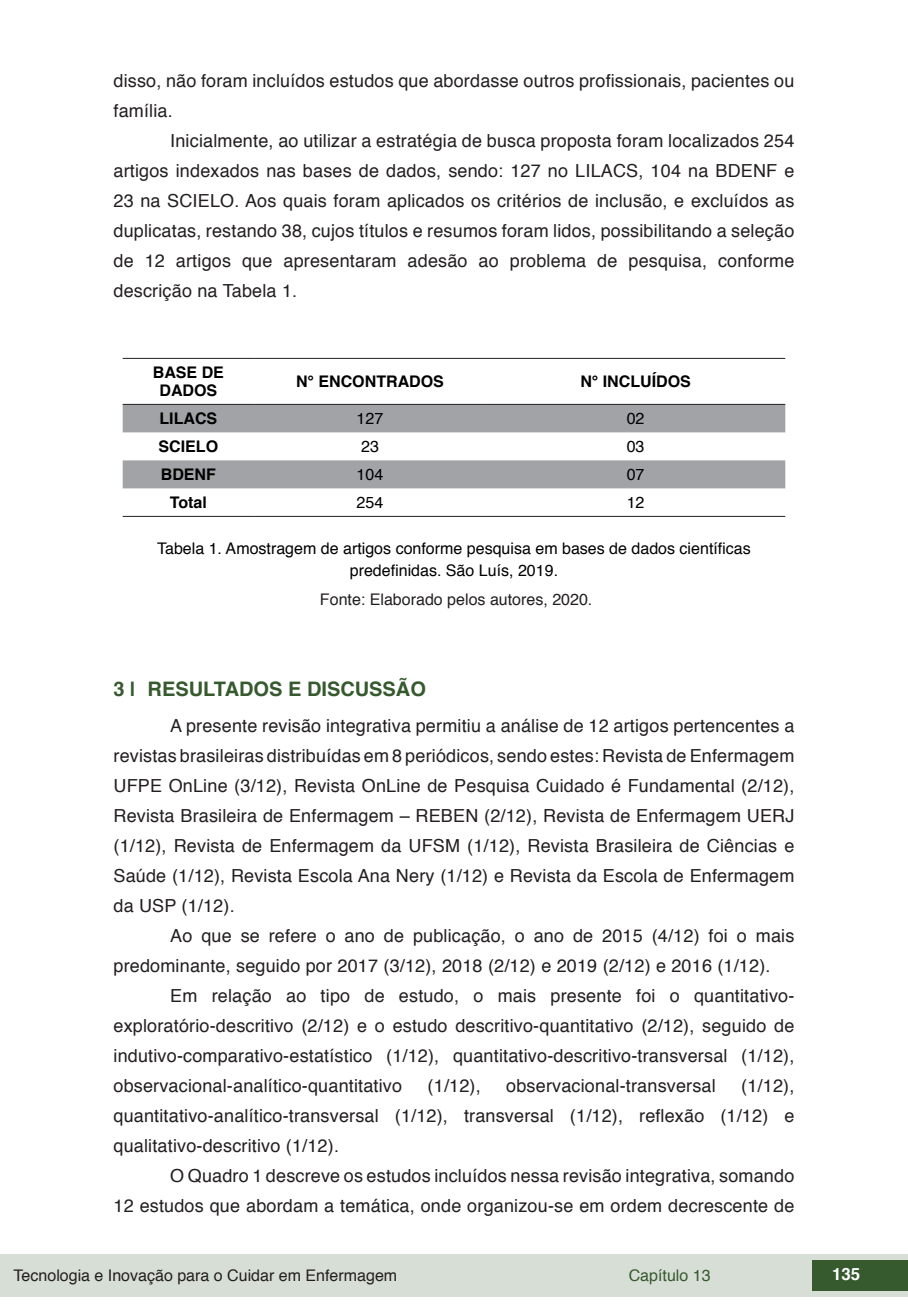
<style>
.page{position:relative;width:908px;height:1304px;background:#fff}
.page>*{position:absolute;margin:0;border:0;box-sizing:border-box;transform-origin:0 0}
.t1{font:700 20px "Helvetica";color:#36592e}
.txt{font:18px/30px "Helvetica";letter-spacing:.01em;color:#231f20;text-align:justify}
.t2{font:700 16.8px "Helvetica";color:#fff}
.info_tab_graf_imag{font:16px/22px "Helvetica";color:#000;text-align:center}
.fonte_tab_gra_imag{font:16px "Helvetica";color:#231f20}
.tab_txt_centro{font:700 16px/18px "Helvetica";color:#000;text-align:center}
.tab_txt_centro-2{font:16px "Helvetica";color:#000}
.t3{font:16px "Helvetica";color:#36592e}
</style>
<div class="page">
<div style="left:0;top:1254px;width:906px;height:43px;background:#d7ded5"></div>
<div style="left:812px;top:1261px;width:95px;height:30px;background:#36592e"></div>
<svg style="left:123px;top:405px;width:662px;height:83px;fill:#a1a3a6"></svg>
<hr style="left:123px;top:516px;width:131px;height:1px;background:#231f20">
<hr style="left:254px;top:516px;width:231px;height:1px;background:#231f20">
<hr style="left:485px;top:516px;width:300px;height:1px;background:#231f20">
<hr style="left:123px;top:358px;width:131px;height:1px;background:#231f20">
<hr style="left:254px;top:358px;width:231px;height:1px;background:#231f20">
<hr style="left:485px;top:358px;width:300px;height:1px;background:#231f20">
<hr style="left:123px;top:404px;width:131px;height:1px;background:#231f20">
<hr style="left:254px;top:404px;width:231px;height:1px;background:#231f20">
<hr style="left:485px;top:404px;width:300px;height:1px;background:#231f20">
<p class="txt" style="left:113px;top:66px;width:682px">disso, não foram incluídos estudos que abordasse outros profissionais, pacientes ou família.</p>
<p class="txt" style="left:113px;top:126px;width:682px;text-indent:57px">Inicialmente, ao utilizar a estratégia de busca proposta foram localizados 254 artigos indexados nas bases de dados, sendo: 127 no LILACS, 104 na BDENF e 23 na SCIELO. Aos quais foram aplicados os critérios de inclusão, e excluídos as duplicatas, restando 38, cujos títulos e resumos foram lidos, possibilitando a seleção de 12 artigos que apresentaram adesão ao problema de pesquisa, conforme descrição na Tabela 1.</p>
<p class="tab_txt_centro" style="left:153px;top:364px;width:73px">BASE DE<br>DADOS</p>
<p class="tab_txt_centro" style="left:296px;top:373px;width:149px">N° ENCONTRADOS</p>
<p class="tab_txt_centro" style="left:580px;top:373px;width:112px">N° INCLUÍDOS</p>
<p class="tab_txt_centro" style="left:159px;top:410px;width:59px">LILACS</p>
<p class="tab_txt_centro-2" style="left:356px;top:406px;width:28px">127</p>
<p class="tab_txt_centro-2" style="left:626px;top:406px;width:19px">02</p>
<p class="tab_txt_centro" style="left:158px;top:438px;width:61px">SCIELO</p>
<p class="tab_txt_centro-2" style="left:361px;top:434px;width:19px">23</p>
<p class="tab_txt_centro-2" style="left:626px;top:434px;width:19px">03</p>
<p class="tab_txt_centro" style="left:161px;top:466px;width:57px">BDENF</p>
<p class="tab_txt_centro-2" style="left:356px;top:462px;width:28px">104</p>
<p class="tab_txt_centro-2" style="left:626px;top:462px;width:19px">07</p>
<p class="tab_txt_centro" style="left:170px;top:494px;width:39px">Total</p>
<p class="tab_txt_centro-2" style="left:356px;top:490px;width:28px">254</p>
<p class="tab_txt_centro-2" style="left:626px;top:490px;width:19px">12</p>
<p class="info_tab_graf_imag" style="left:157px;top:537px;width:595px">Tabela 1. Amostragem de artigos conforme pesquisa em bases de dados científicas predefinidas. São Luís, 2019.</p>
<p class="fonte_tab_gra_imag" style="left:320px;top:587px;width:274px">Fonte: Elaborado pelos autores, 2020.</p>
<p class="t1" style="left:113px;top:673px;width:314px">3 | RESULTADOS E DISCUSSÃO</p>
<p class="txt" style="left:113px;top:711px;width:682px;text-indent:57px">A presente revisão integrativa permitiu a análise de 12 artigos pertencentes a revistas brasileiras distribuídas em 8 periódicos, sendo estes: Revista de Enfermagem UFPE OnLine (3/12), Revista OnLine de Pesquisa Cuidado é Fundamental (2/12), Revista Brasileira de Enfermagem – REBEN (2/12), Revista de Enfermagem UERJ (1/12), Revista de Enfermagem da UFSM (1/12), Revista Brasileira de Ciências e Saúde (1/12), Revista Escola Ana Nery (1/12) e Revista da Escola de Enfermagem da USP (1/12).</p>
<p class="txt" style="left:113px;top:921px;width:682px;text-indent:57px">Ao que se refere o ano de publicação, o ano de 2015 (4/12) foi o mais predominante, seguido por 2017 (3/12), 2018 (2/12) e 2019 (2/12) e 2016 (1/12).</p>
<p class="txt" style="left:113px;top:981px;width:682px;text-indent:57px">Em relação ao tipo de estudo, o mais presente foi o quantitativo&shy;exploratório-descritivo (2/12) e o estudo descritivo-quantitativo (2/12), seguido de indutivo-comparativo-estatístico (1/12), quantitativo-descritivo-transversal (1/12), observacional-analítico-quantitativo</p>
<p class="txt" style="left:113px;top:1071px;width:682px;text-indent:627px">(1/12), quantitativo-analítico-transversal (1/12), transversal (1/12), reflexão (1/12) e qualitativo-descritivo (1/12).</p>
<p class="txt" style="left:113px;top:1161px;width:682px;text-align:right">O Quadro 1 descreve os estudos incluídos nessa revisão integrativa, somando<br>12 estudos que abordam a temática, onde organizou-se em ordem decrescente de</p>
<p class="txt" style="left:427px;top:1071px;width:55px">(1/12),</p>
<p class="txt" style="left:506px;top:1071px;width:211px">observacional-transversal</p>
<p class="fonte_tab_gra_imag" style="left:14px;top:1263px;width:385px">Tecnologia e Inovação para o Cuidar em Enfermagem</p>
<p class="t3" style="left:628px;top:1263px;width:83px">Capítulo 13</p>
<p class="t2" style="left:831px;top:1261px;width:30px">135</p>
</div>
